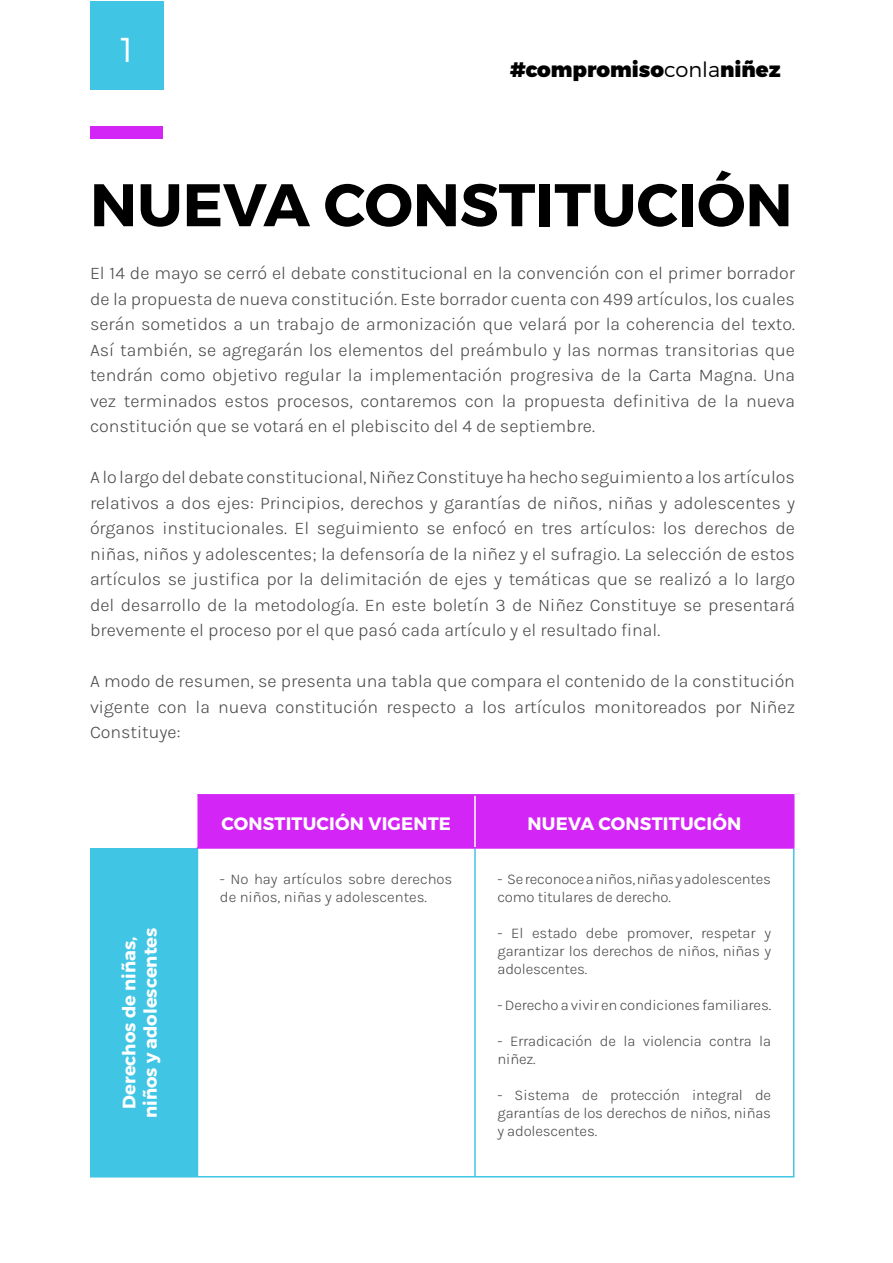
<style>
.page{position:relative;width:893px;height:1263px;background:#fff}
.page>*{position:absolute;margin:0;border:0;box-sizing:border-box;transform-origin:0 0}
.t1{font:700 60px "Montserrat";color:#000}
.t2{font:300 34.5px "Montserrat";color:#fff}
.t3{font:900 21px "Montserrat";color:#000}
.t4{font:300 18px/25.5px "Karla";color:#4a4a49;text-align:justify}
.t5{font:700 18px/21.6px "Montserrat";color:#fff;text-align:center}
.t6{font:300 15px/18px "Karla";letter-spacing:-.01em;color:#4a4a49}
.s1{font-weight:300}
</style>
<div class="page">
<div style="left:90px;top:1px;width:74px;height:88px;background:#40c6e4"></div>
<div style="left:90px;top:127px;width:72px;height:12px;background:#d326f6"></div>
<div style="left:197px;top:795px;width:596px;height:52px;background:#d326f6"></div>
<div style="left:91px;top:848px;width:106px;height:329px;background:#40c6e4"></div>
<hr style="left:474px;top:795px;width:2px;height:52px;background:#fff">
<hr style="left:90px;top:848px;width:2px;height:328px;background:#40c6e4">
<hr style="left:197px;top:849px;width:1px;height:327px;background:#40c6e4">
<hr style="left:474px;top:849px;width:2px;height:327px;background:#40c6e4">
<hr style="left:793px;top:849px;width:1px;height:327px;background:#40c6e4">
<hr style="left:90px;top:1176px;width:107px;height:1px;background:#40c6e4">
<hr style="left:197px;top:1176px;width:278px;height:1px;background:#40c6e4">
<hr style="left:475px;top:1176px;width:319px;height:1px;background:#40c6e4">
<hr style="left:197px;top:794px;width:278px;height:1px;background:#d326f6">
<hr style="left:475px;top:794px;width:319px;height:1px;background:#d326f6">
<hr style="left:793px;top:795px;width:1px;height:52px;background:#d326f6">
<hr style="left:197px;top:847px;width:278px;height:2px;background:#d326f6">
<hr style="left:475px;top:847px;width:319px;height:2px;background:#d326f6">
<h2 class="t2" style="left:120px;top:28px;width:14px">1</h2>
<p class="t3" style="left:510px;top:56px;width:272px">#compromiso<span class="s1">conla</span>niñez</p>
<h1 class="t1" style="left:90px;top:168px;width:704px">NUEVA CONSTITUCIÓN</h1>
<p class="t4" style="left:90px;top:260px;width:706px">El 14 de mayo se cerró el debate constitucional en la convención con el primer borrador de la propuesta de nueva constitución. Este borrador cuenta con 499 artículos, los cuales serán sometidos a un trabajo de armonización que velará por la coherencia del texto.<br>Así también, se agregarán los elementos del preámbulo y las normas transitorias que tendrán como objetivo regular la implementación progresiva de la Carta Magna. Una vez terminados estos procesos, contaremos con la propuesta definitiva de la nueva constitución que se votará en el plebiscito del 4 de septiembre.</p>
<p class="t4" style="left:90px;top:464px;width:706px">A lo largo del debate constitucional, Niñez Constituye ha hecho seguimiento a los artículos relativos a dos ejes: Principios, derechos y garantías de niños, niñas y adolescentes y órganos institucionales. El seguimiento se enfocó en tres artículos: los derechos de niñas, niños y adolescentes; la defensoría de la niñez y el sufragio. La selección de estos artículos se justifica por la delimitación de ejes y temáticas que se realizó a lo largo del desarrollo de la metodología. En este boletín 3 de Niñez Constituye se presentará brevemente el proceso por el que pasó cada artículo y el resultado final.</p>
<p class="t4" style="left:90px;top:668px;width:706px">A modo de resumen, se presenta una tabla que compara el contenido de la constitución vigente con la nueva constitución respecto a los artículos monitoreados por Niñez Constituye:</p>
<p class="t5" style="left:118px;top:1118px;width:192px;rotate:-90deg">Derechos de niñas, niños y adolescentes</p>
<p class="t5" style="left:221px;top:813px;width:231px">CONSTITUCIÓN VIGENTE</p>
<p class="t5" style="left:528px;top:813px;width:215px">NUEVA CONSTITUCIÓN</p>
<p class="t6" style="left:220px;top:870px;width:234px">- No hay artículos sobre derechos de niños, niñas y adolescentes.</p>
<p class="t6" style="left:497px;top:870px;width:275px">- Se reconoce a niños, niñas y adolescentes como titulares de derecho.</p>
<p class="t6" style="left:497px;top:924px;width:275px;text-align:justify">- El estado debe promover, respetar y garantizar los derechos de niños, niñas y adolescentes.</p>
<p class="t6" style="left:497px;top:996px;width:275px">- Derecho a vivir en condiciones familiares.</p>
<p class="t6" style="left:497px;top:1032px;width:275px">- Erradicación de la violencia contra la niñez.</p>
<p class="t6" style="left:497px;top:1086px;width:275px;text-align:justify">- Sistema de protección integral de garantías de los derechos de niños, niñas y adolescentes.</p>
</div>
